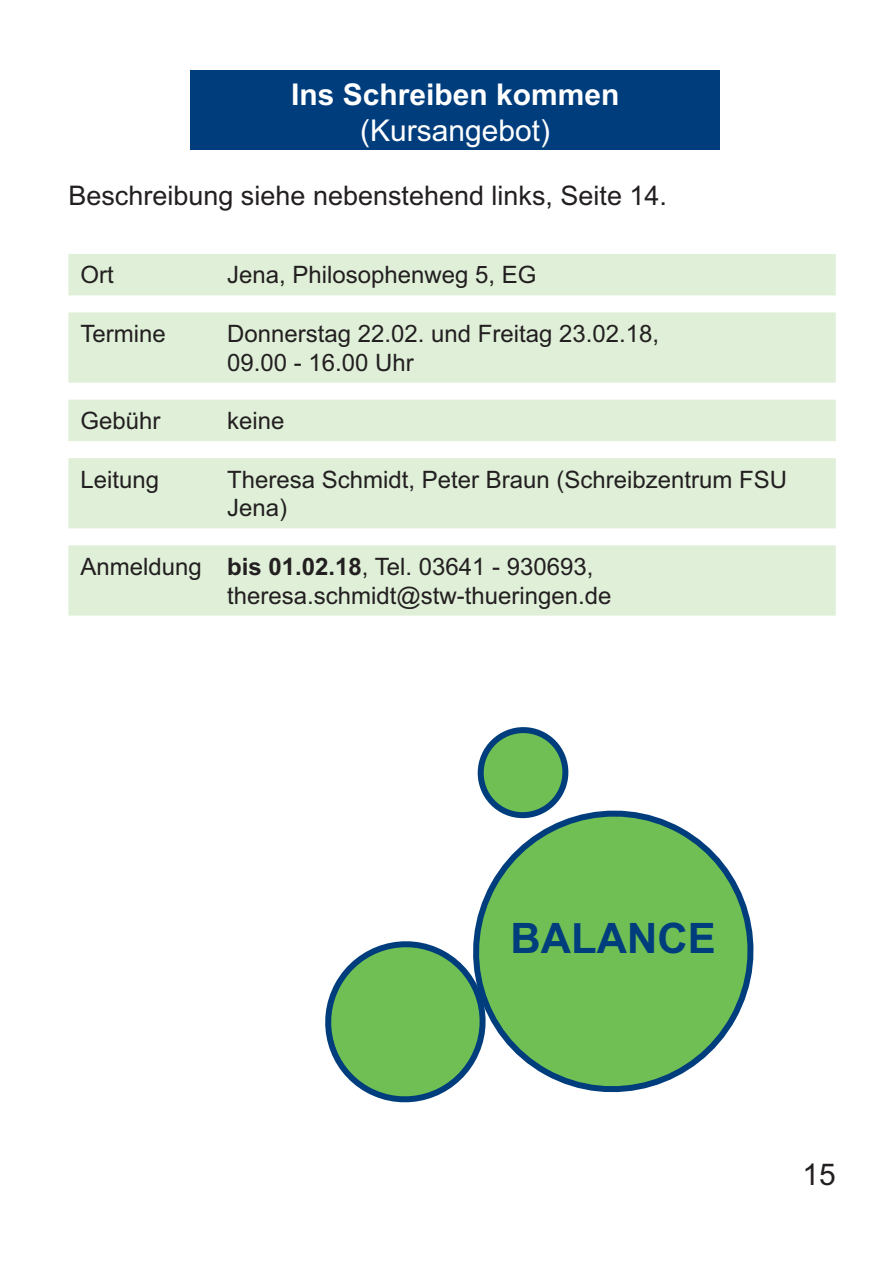
<style>
.page{position:relative;width:893px;height:1263px;background:#fff}
.page>*{position:absolute;margin:0;border:0;box-sizing:border-box;transform-origin:0 0}
.t1{font:700 42px "Arial";color:#003d7d}
.t2{font:700 30px "Arial";color:#fff}
.t3{font:30px "Arial";color:#fff}
.t4{font:30px "Arial";color:#231f20}
.t5{font:27px "Arial";color:#231f20}
.t6{font:24px/28.8px "Arial";color:#231f20}
.s1{font-weight:700}
</style>
<div class="page">
<div style="left:191px;top:71px;width:529px;height:79px;background:#003d7d"></div>
<svg style="left:68px;top:254px;width:768px;height:362px;fill:#dfefd8"></svg>
<svg style="left:477px;top:727px;width:92px;height:59px"></svg>
<svg style="left:475px;top:786px;width:279px;height:307px"></svg>
<svg style="left:325px;top:925px;width:177px;height:178px"></svg>
<p class="t2" style="left:291px;top:83px;width:330px">Ins Schreiben kommen</p>
<p class="t3" style="left:360px;top:119px;width:191px">(Kursangebot)</p>
<p class="t5" style="left:68px;top:185px;width:600px">Beschreibung siehe nebenstehend links, Seite 14.</p>
<p class="t6" style="left:80px;top:263px;width:35px">Ort</p>
<p class="t6" style="left:227px;top:263px;width:311px">Jena, Philosophenweg 5, EG</p>
<p class="t6" style="left:80px;top:321px;width:87px">Termine</p>
<p class="t6" style="left:227px;top:321px;width:434px">Donnerstag 22.02. und Freitag 23.02.18,<br>09.00 - 16.00 Uhr</p>
<p class="t6" style="left:80px;top:409px;width:82px">Gebühr</p>
<p class="t6" style="left:227px;top:409px;width:59px">keine</p>
<p class="t6" style="left:80px;top:467px;width:80px">Leitung</p>
<p class="t6" style="left:227px;top:467px;width:561px">Theresa Schmidt, Peter Braun (Schreibzentrum FSU<br>Jena)</p>
<p class="t6" style="left:227px;top:554px;width:386px;text-indent:-147px">Anmeldung <span class="s1">bis 01.02.18</span>, Tel. 03641 - 930693, theresa.schmidt@stw-thueringen.de</p>
<h1 class="t1" style="left:511px;top:923px;width:207px">BALANCE</h1>
<p class="t4" style="left:802px;top:1164px;width:35px">15</p>
</div>
